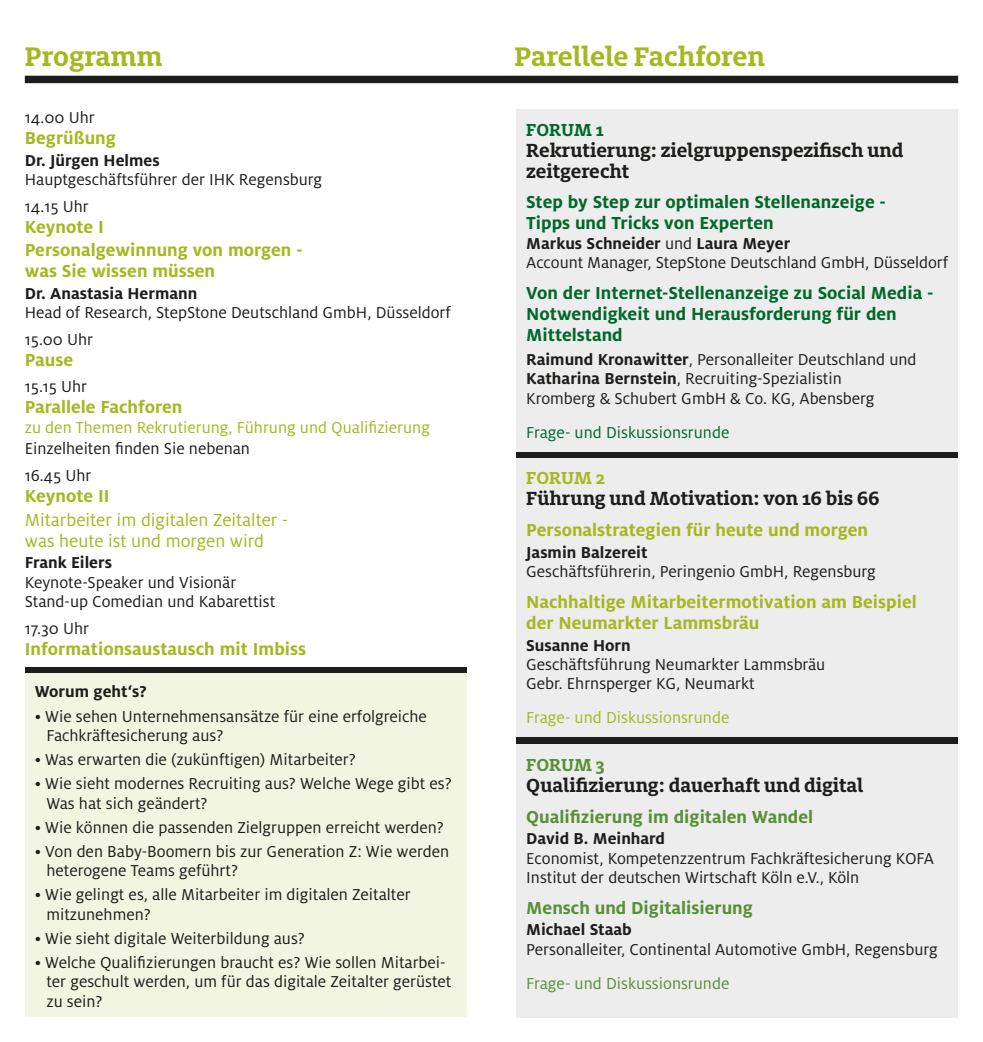
<style>
.page{position:relative;width:983px;height:1042px;background:#fff}
.page>*{position:absolute;margin:0;border:0;box-sizing:border-box;transform-origin:0 0}
.t1{font:700 29.75px "Milo Slab Pro";color:#a5b820}
.t2{font:700 21px/21px "Milo Slab OT";color:#1d1d1b}
.t3{font:700 19.25px/23.4px "Milo Pro";color:#a5b820}
.t4{font:700 19.25px/21px "Milo Pro";color:#00682a}
.t5{font:19.25px/21px "Milo Pro";color:#a5b820}
.t6{font:700 19.25px "Milo Pro";color:#579036}
.t7{font:700 19.25px "Milo Slab OT";letter-spacing:-.005em;color:#00682a}
.t8{font:700 19.25px "Milo Slab OT";letter-spacing:-.005em;color:#a5b820}
.t9{font:700 19.25px "Milo Slab OT";letter-spacing:-.005em;color:#579036}
.t10{font:17.5px/19.2px "Milo Pro";color:#1d1d1b}
.t11{font:700 17.5px "Milo Pro";color:#1d1d1b}
.t12{font:17.5px "Milo Pro";color:#a5b820}
.t13{font:17.5px "Milo Pro";color:#00682a}
.t14{font:17.5px "Milo Pro";color:#579036}
.s1{font-weight:700}
</style>
<div class="page">
<div style="left:25px;top:76px;width:932px;height:7px;background:#1d1d1b"></div>
<div style="left:516px;top:451px;width:441px;height:8px;background:#1d1d1b"></div>
<div style="left:516px;top:736px;width:441px;height:7px;background:#1d1d1b"></div>
<div style="left:516px;top:109px;width:441px;height:342px;background:#ededed"></div>
<div style="left:516px;top:459px;width:441px;height:278px;background:#ededed"></div>
<div style="left:516px;top:744px;width:441px;height:273px;background:#ededed"></div>
<div style="left:25px;top:667px;width:441px;height:8px;background:#1d1d1b"></div>
<div style="left:25px;top:673px;width:441px;height:344px;background:#f3f5e3"></div>
<h1 class="t1" style="left:25px;top:37px;width:139px">Programm</h1>
<h1 class="t1" style="left:514px;top:37px;width:252px">Parellele Fachforen</h1>
<p class="t10" style="left:25px;top:108px;width:71px">14.00 Uhr</p>
<p class="t3" style="left:25px;top:126px;width:93px">Begrüßung</p>
<p class="t11" style="left:25px;top:150px;width:136px">Dr. Jürgen Helmes</p>
<p class="t10" style="left:25px;top:166px;width:299px;line-height:26.6px">Hauptgeschäftsführer der IHK Regensburg<br>14.15 Uhr</p>
<p class="t3" style="left:25px;top:215px;width:279px">Keynote I<br>Personalgewinnung von morgen -</p>
<p class="t3" style="left:25px;top:259px;width:192px">was Sie wissen müssen</p>
<p class="t11" style="left:25px;top:283px;width:174px">Dr. Anastasia Hermann</p>
<p class="t10" style="left:25px;top:299px;width:427px;line-height:26.6px">Head of Research, StepStone Deutschland GmbH, Düsseldorf<br>15.00 Uhr</p>
<p class="t3" style="left:25px;top:348px;width:50px">Pause</p>
<p class="t10" style="left:25px;top:377px;width:64px">15.15 Uhr</p>
<p class="t3" style="left:25px;top:395px;width:159px">Parallele Fachforen</p>
<p class="t12" style="left:25px;top:417px;width:406px">zu den Themen Rekrutierung, Führung und Qualifizierung</p>
<p class="t10" style="left:25px;top:436px;width:227px;line-height:26.6px">Einzelheiten finden Sie nebenan<br>16.45 Uhr</p>
<p class="t3" style="left:25px;top:484px;width:86px">Keynote II</p>
<p class="t5" style="left:25px;top:509px;width:264px">Mitarbeiter im digitalen Zeitalter - was heute ist und morgen wird</p>
<p class="t11" style="left:25px;top:553px;width:89px">Frank Eilers</p>
<p class="t10" style="left:25px;top:572px;width:252px">Keynote-Speaker und Visionär<br>Stand-up Comedian und Kabarettist</p>
<p class="t10" style="left:25px;top:618px;width:66px">17.30 Uhr</p>
<p class="t3" style="left:25px;top:637px;width:283px">Informationsaustausch mit Imbiss</p>
<p class="t7" style="left:526px;top:119px;width:79px">FORUM 1</p>
<p class="t2" style="left:526px;top:139px;width:379px">Rekrutierung: zielgruppenspezifisch und zeitgerecht</p>
<p class="t4" style="left:526px;top:192px;width:361px">Step by Step zur optimalen Stellenanzeige -<br>Tipps und Tricks von Experten</p>
<p class="t10" style="left:526px;top:234px;width:423px"><span class="s1">Markus Schneider</span> und <span class="s1">Laura Meyer<br></span>Account Manager, StepStone Deutschland GmbH, Düsseldorf</p>
<p class="t4" style="left:526px;top:282px;width:408px">Von der Internet-Stellenanzeige zu Social Media -<br>Notwendigkeit und Herausforderung für den<br>Mittelstand</p>
<p class="t10" style="left:526px;top:350px;width:391px"><span class="s1">Raimund Kronawitter</span>, Personalleiter Deutschland und<br><span class="s1">Katharina Bernstein</span>, Recruiting-Spezialistin<br>Kromberg &amp; Schubert GmbH &amp; Co. KG, Abensberg</p>
<p class="t13" style="left:526px;top:423px;width:204px">Frage- und Diskussionsrunde</p>
<p class="t8" style="left:526px;top:467px;width:80px">FORUM 2</p>
<p class="t2" style="left:526px;top:488px;width:355px">Führung und Motivation: von 16 bis 66</p>
<p class="t3" style="left:526px;top:518px;width:343px">Personalstrategien für heute und morgen</p>
<p class="t11" style="left:526px;top:542px;width:123px">Jasmin Balzereit</p>
<p class="t10" style="left:526px;top:562px;width:351px">Geschäftsführerin, Peringenio GmbH, Regensburg</p>
<p class="t3" style="left:526px;top:591px;width:392px;line-height:21px">Nachhaltige Mitarbeitermotivation am Beispiel der Neumarkter Lammsbräu</p>
<p class="t11" style="left:526px;top:635px;width:106px">Susanne Horn</p>
<p class="t10" style="left:526px;top:655px;width:300px">Geschäftsführung Neumarkter Lammsbräu<br>Gebr. Ehrnsperger KG, Neumarkt</p>
<p class="t12" style="left:526px;top:708px;width:204px">Frage- und Diskussionsrunde</p>
<p class="t9" style="left:526px;top:754px;width:80px">FORUM 3</p>
<p class="t2" style="left:526px;top:774px;width:338px">Qualifizierung: dauerhaft und digital</p>
<p class="t6" style="left:526px;top:805px;width:288px">Qualifizierung im digitalen Wandel</p>
<p class="t11" style="left:526px;top:829px;width:140px">David B. Meinhard</p>
<p class="t10" style="left:526px;top:848px;width:409px">Economist, Kompetenzzentrum Fachkräftesicherung KOFA<br>Institut der deutschen Wirtschaft Köln e.V., Köln</p>
<p class="t6" style="left:526px;top:897px;width:228px">Mensch und Digitalisierung</p>
<p class="t11" style="left:526px;top:920px;width:107px">Michael Staab</p>
<p class="t10" style="left:526px;top:939px;width:413px">Personalleiter, Continental Automotive GmbH, Regensburg</p>
<p class="t14" style="left:526px;top:974px;width:204px">Frage- und Diskussionsrunde</p>
<p class="t11" style="left:35px;top:682px;width:113px">Worum geht‘s?</p>
<p class="t10" style="left:46px;top:706px;width:382px;text-indent:-12px">• Wie sehen Unternehmensansätze für eine erfolgreiche<br>Fachkräftesicherung aus?</p>
<p class="t10" style="left:35px;top:750px;width:322px">• Was erwarten die (zukünftigen) Mitarbeiter?</p>
<p class="t10" style="left:46px;top:774px;width:407px;text-indent:-12px">• Wie sieht modernes Recruiting aus? Welche Wege gibt es?<br>Was hat sich geändert?</p>
<p class="t10" style="left:35px;top:818px;width:410px">• Wie können die passenden Zielgruppen erreicht werden?</p>
<p class="t10" style="left:46px;top:842px;width:404px;text-indent:-12px">• Von den Baby-Boomern bis zur Generation Z: Wie werden heterogene Teams geführt?</p>
<p class="t10" style="left:46px;top:885px;width:365px;text-indent:-12px">• Wie gelingt es, alle Mitarbeiter im digitalen Zeitalter mitzunehmen?</p>
<p class="t10" style="left:35px;top:929px;width:272px">• Wie sieht digitale Weiterbildung aus?</p>
<p class="t10" style="left:46px;top:953px;width:406px;text-indent:-12px">• Welche Qualifizierungen braucht es? Wie sollen Mitarbei&shy;ter geschult werden, um für das digitale Zeitalter gerüstet zu sein?</p>
</div>
